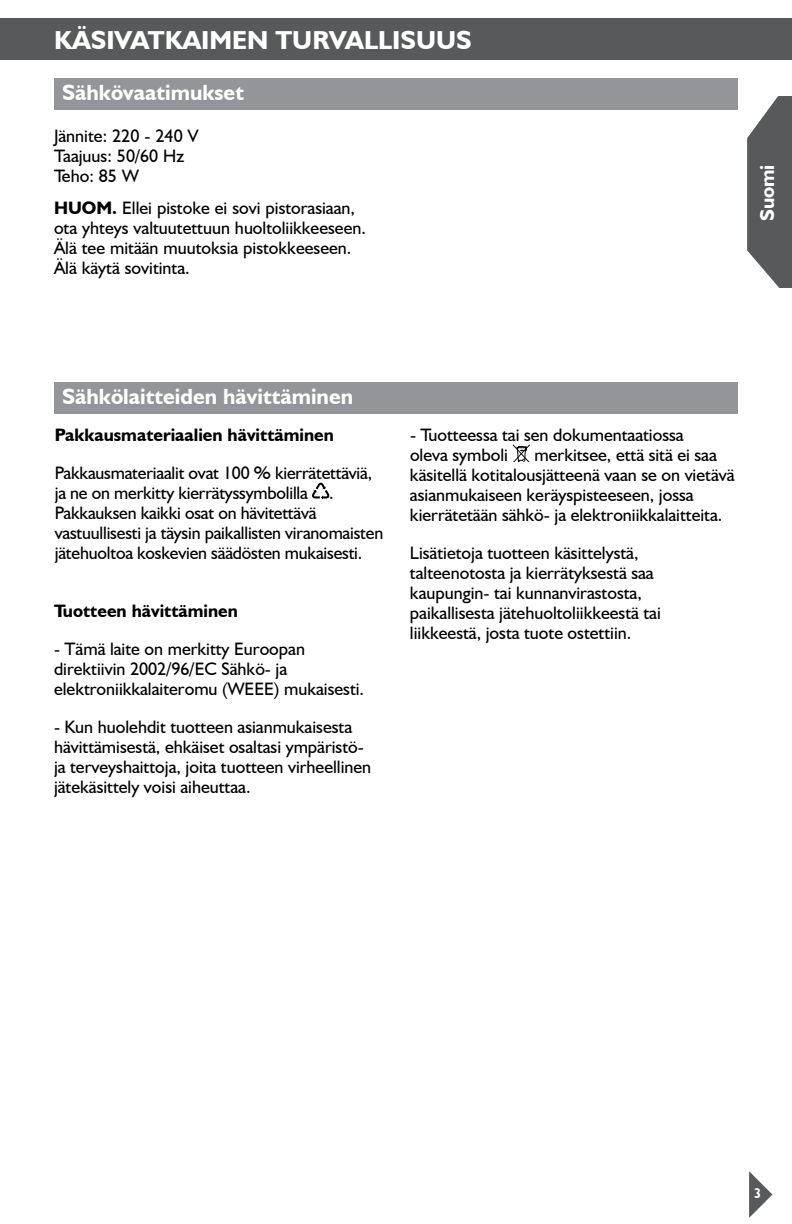
<style>
.page{position:relative;width:792px;height:1224px;background:#fff}
.page>*{position:absolute;margin:0;border:0;box-sizing:border-box;transform-origin:0 0}
.t1{font:700 26px "Humanist 521 BT";color:#fff}
.t2{font:700 22px "Humanist 521 BT";color:#fff}
.t3{font:700 20px "Humanist 521 BT";color:#fff}
.t4{font:18px/20px "Humanist 521 BT";color:#000}
.t5{font:700 18px "Humanist 521 BT";color:#000}
.t6{font:700 14px "Humanist 521 BT";color:#fff;scale:.9 1}
.s1{font-weight:700}
</style>
<div class="page">
<svg style="left:749px;top:1171px;width:23px;height:47px"></svg>
<svg style="left:747px;top:96px;width:45px;height:192px;background:#707173"></svg>
<div style="left:0;top:18px;width:792px;height:42px;background:#58595b"></div>
<div style="left:54px;top:78px;width:684px;height:32px;background:#939598"></div>
<svg style="left:312px;top:483px;width:17px;height:16px"></svg>
<svg style="left:513px;top:445px;width:17px;height:16px"></svg>
<div style="left:54px;top:382px;width:684px;height:32px;background:#939598"></div>
<h1 class="t1" style="left:54px;top:24px;width:365px">Käs ivatkaimen turvallisuus</h1>
<p class="t2" style="left:62px;top:79px;width:184px">Sähkövaatimukset</p>
<p class="t4" style="left:54px;top:125px;width:146px">Jännite: 220 - 240 V<br>Taajuus: 50/60 Hz<br>Teho: 85 W</p>
<p class="t4" style="left:54px;top:197px;width:314px"><span class="s1">HUOM.</span> Ellei pistoke ei sovi pistorasiaan, ota yhteys valtuutettuun huoltoliikkeeseen.<br>Älä tee mitään muutoksia pistokkeeseen.<br>Älä käytä sovitinta.</p>
<p class="t3" style="left:755px;top:221px;width:58px;rotate:-90deg">Suomi</p>
<p class="t2" style="left:62px;top:383px;width:293px">Sähkölaitteiden hävittäminen</p>
<p class="t5" style="left:55px;top:424px;width:281px">Pakkausmateriaalien hävittäminen</p>
<p class="t4" style="left:55px;top:463px;width:330px">Pakkausmateriaalit ovat 100 % kierrätettäviä, ja ne on merkitty kierrätyssymbolilla .<br>Pakkauksen kaikki osat on hävitettävä vastuullisesti ja täysin paikallisten viranomaisten jätehuoltoa koskevien säädösten mukaisesti.</p>
<p class="t5" style="left:54px;top:600px;width:186px">Tuotteen hävittäminen</p>
<p class="t4" style="left:54px;top:639px;width:312px">- Tämä laite on merkitty Euroopan direktiivin 2002/96/EC Sähkö- ja elektroniikkalaiteromu (WEEE) mukaisesti.</p>
<p class="t4" style="left:54px;top:717px;width:319px">- Kun huolehdit tuotteen asianmukaisesta hävittämisestä, ehkäiset osaltasi ympäristö&shy;ja terveyshaittoja, joita tuotteen virheellinen jätekäsittely voisi aiheuttaa.</p>
<p class="t4" style="left:410px;top:425px;width:275px">- Tuotteessa tai sen dokumentaatiossa oleva symboli</p>
<p class="t4" style="left:410px;top:445px;width:326px;text-indent:125px">merkitsee, että sitä ei saa käsitellä kotitalousjätteenä vaan se on vietävä asianmukaiseen keräyspisteeseen, jossa kierrätetään sähkö- ja elektroniikkalaitteita.</p>
<p class="t4" style="left:410px;top:543px;width:252px">Lisätietoja tuotteen käsittelystä, talteenotosta ja kierrätyksestä saa kaupungin- tai kunnanvirastosta, paikallisesta jätehuoltoliikkeestä tai liikkeestä, josta tuote ostettiin.</p>
<p class="t6" style="left:754px;top:1185px;width:9px">3</p>
</div>
